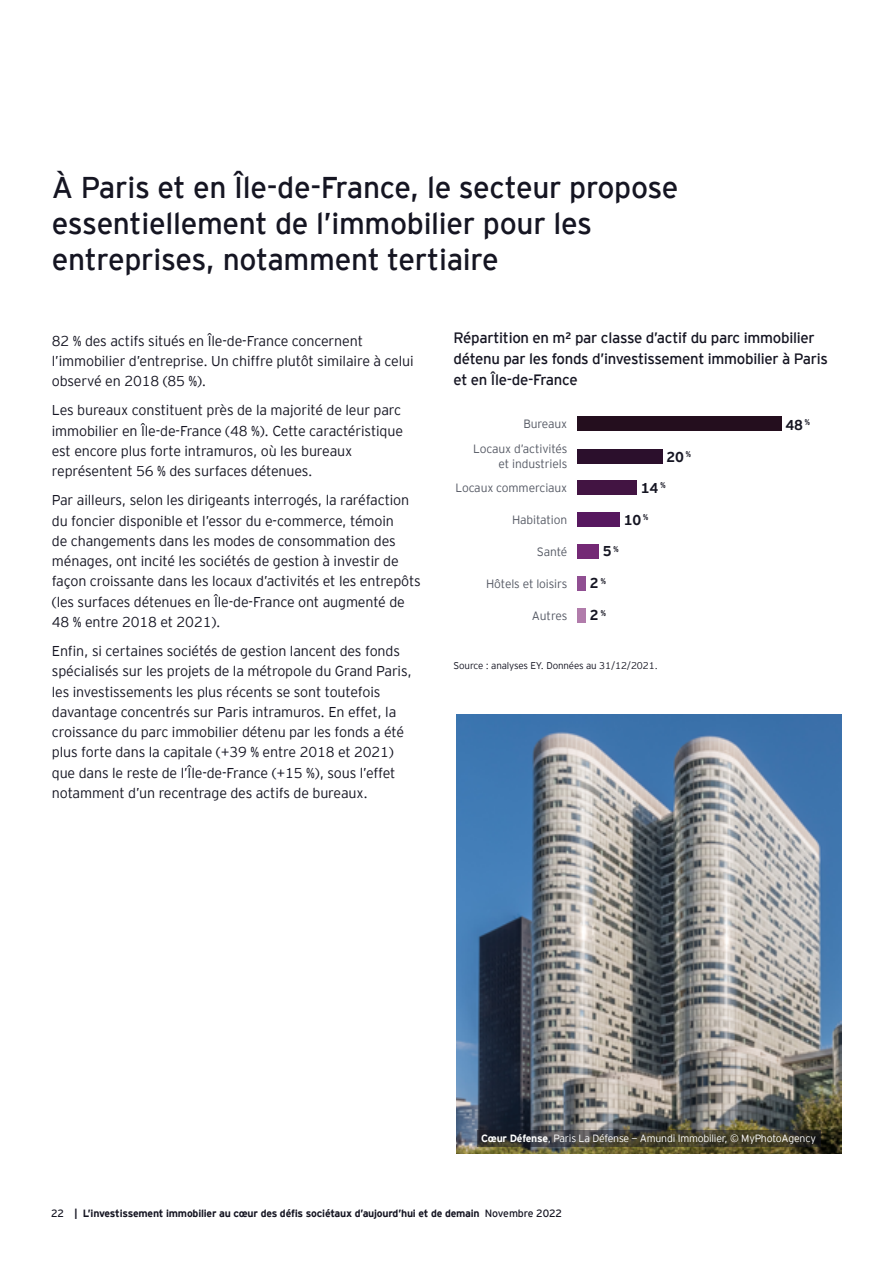
<style>
.page{position:relative;width:893px;height:1263px;background:#fff}
.page>*{position:absolute;margin:0;border:0;box-sizing:border-box;transform-origin:0 0}
.t1{font:30px/36px "EY Interstate";letter-spacing:-.01em;color:#151522}
.t2{font:15px/21px "EY Interstate";letter-spacing:-.02em;color:#151522}
.t3{font:300 14.25px/20.2px "EY Interstate";letter-spacing:-.01em;color:#151522}
.t4{font:700 14.25px "EY Interstate";letter-spacing:-.02em;color:#151522}
.t5{font:300 12px/15.6px "EY Interstate";letter-spacing:-.01em;color:#565a65;text-align:right}
.t6{font:700 10.5px "EY Interstate";letter-spacing:-.02em;color:#151522}
.t7{font:300 10.5px "EY Interstate";letter-spacing:-.02em;color:#fff}
.t8{font:300 9.75px "EY Interstate";letter-spacing:-.01em;color:#151522}
.s1{font-weight:700}
.s2{font-weight:400}
</style>
<div class="page">
<img style="left:456px;top:714px;width:385px;height:440px">
<svg style="left:477px;top:1130px;width:343px;height:17px;background:#3e3c31"></svg>
<div style="left:577px;top:416px;width:204px;height:15px;background:#240e1e"></div>
<div style="left:577px;top:480px;width:60px;height:15px;background:#421442"></div>
<div style="left:577px;top:449px;width:85px;height:15px;background:#2b0f2c"></div>
<div style="left:577px;top:576px;width:9px;height:15px;background:#904f92"></div>
<div style="left:577px;top:544px;width:21px;height:15px;background:#742975"></div>
<div style="left:577px;top:512px;width:43px;height:15px;background:#57185f"></div>
<div style="left:577px;top:608px;width:9px;height:15px;background:#b17cab"></div>
<h1 class="t1" style="left:52px;top:168px;width:628px">À Paris et en Île-de-France, le secteur propose essentiellement de l’immobilier pour les entreprises, notamment tertiaire</h1>
<p class="t3" style="left:52px;top:330px;width:363px">82 % des actifs situés en Île-de-France concernent l’immobilier d’entreprise. Un chiffre plutôt similaire à celui observé en 2018 (85 %).</p>
<p class="t3" style="left:52px;top:399px;width:353px">Les bureaux constituent près de la majorité de leur parc immobilier en Île-de-France (48 %). Cette caractéristique est encore plus forte intramuros, où les bureaux représentent 56 % des surfaces détenues.</p>
<p class="t3" style="left:52px;top:489px;width:370px">Par ailleurs, selon les dirigeants interrogés, la raréfaction du foncier disponible et l’essor du e-commerce, témoin<br>de changements dans les modes de consommation des ménages, ont incité les sociétés de gestion à investir de façon croissante dans les locaux d’activités et les entrepôts (les surfaces détenues en Île-de-France ont augmenté de 48 % entre 2018 et 2021).</p>
<p class="t3" style="left:52px;top:640px;width:361px">Enfin, si certaines sociétés de gestion lancent des fonds spécialisés sur les projets de la métropole du Grand Paris, les investissements les plus récents se sont toutefois davantage concentrés sur Paris intramuros. En effet, la croissance du parc immobilier détenu par les fonds a été plus forte dans la capitale (+39 % entre 2018 et 2021) que dans le reste de l’Île-de-France (+15 %), sous l’effet notamment d’un recentrage des actifs de bureaux.</p>
<p class="t2" style="left:454px;top:326px;width:376px">Répartition en m² par classe d’actif du parc immobilier détenu par les fonds d’investissement immobilier à Paris et en Île-de-France</p>
<p class="t5" style="left:523px;top:415px;width:45px">Bureaux</p>
<p class="t4" style="left:785px;top:414px;width:26px">48<sup>%</sup></p>
<p class="t5" style="left:473px;top:440px;width:96px">Locaux d’activités et industriels</p>
<p class="t4" style="left:666px;top:446px;width:26px">20<sup>%</sup></p>
<p class="t5" style="left:455px;top:479px;width:113px">Locaux commerciaux</p>
<p class="t4" style="left:641px;top:478px;width:26px">14<sup>%</sup></p>
<p class="t5" style="left:512px;top:512px;width:57px">Habitation</p>
<p class="t4" style="left:624px;top:510px;width:26px">10<sup>%</sup></p>
<p class="t5" style="left:537px;top:543px;width:32px">Santé</p>
<p class="t4" style="left:603px;top:541px;width:17px">5<sup>%</sup></p>
<p class="t5" style="left:486px;top:575px;width:83px">Hôtels et loisirs</p>
<p class="t4" style="left:590px;top:573px;width:17px">2<sup>%</sup></p>
<p class="t5" style="left:532px;top:607px;width:37px">Autres</p>
<p class="t4" style="left:590px;top:605px;width:17px">2<sup>%</sup></p>
<p class="t8" style="left:454px;top:658px;width:206px">Source : analyses EY. Données au 31/12/2021.</p>
<p class="t7" style="left:481px;top:1131px;width:336px"><span class="s1">Cœur Défense</span>, Paris La Défense − Amundi Immobilier, © MyPhotoAgency</p>
<p class="t6" style="left:51px;top:1206px;width:512px"><span class="s2">22</span> | L’investissement immobilier au cœur des défis sociétaux d’aujourd’hui et de demain <span class="s2">Novembre 2022</span></p>
</div>
